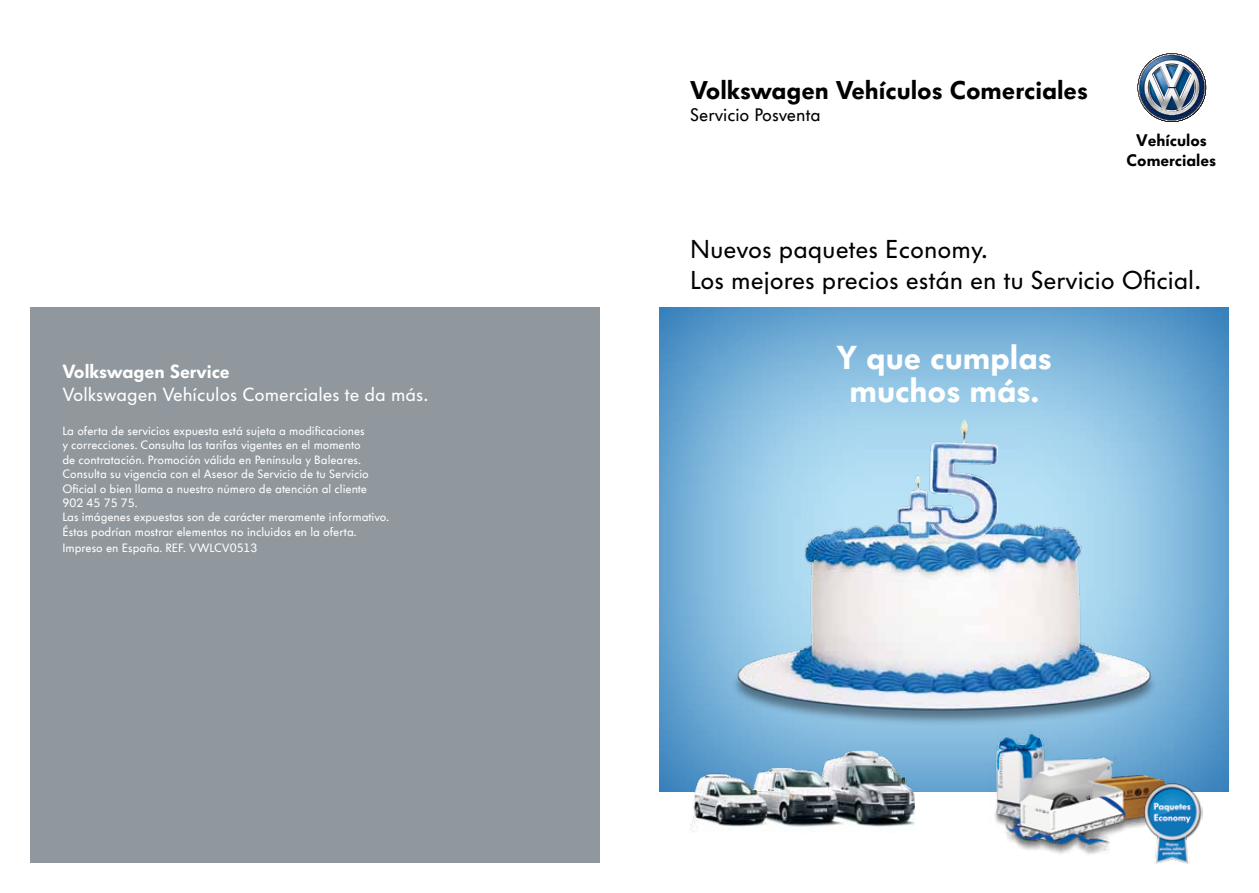
<style>
.page{position:relative;width:1259px;height:893px;background:#fff}
.page>*{position:absolute;margin:0;border:0;box-sizing:border-box;transform-origin:0 0}
.t1{font:900 33px/32.8px "VW Headline OT";color:#fff;text-align:center}
.t2{font:25.5px/30.6px "VW Headline";color:#000}
.t3{font:900 25.5px "VW Headline OT";color:#000}
.t4{font:18.75px "VW Headline";color:#fff}
.t5{font:900 18.75px "VW Headline";color:#fff}
.t6{font:18px "VW Headline OT";color:#000}
.t7{font:900 16.5px/19.8px "VW Headline";color:#000;text-align:center}
.t8{font:12px/14.4px "VW Headline OT";color:#fff}
</style>
<div class="page">
<div style="left:30px;top:307px;width:570px;height:556px;background:#90989e"></div>
<img style="left:1137px;top:53px;width:70px;height:69px">
<div style="left:658px;top:307px;width:572px;height:486px;background:#0057a3;opacity:.96"></div>
<img style="left:689px;top:755px;width:226px;height:77px">
<img style="left:671px;top:419px;width:551px;height:336px">
<img style="left:938px;top:695px;width:280px;height:169px">
<img style="left:1143px;top:783px;width:60px;height:80px">
<h3 class="t5" style="left:62px;top:361px;width:169px">Volkswagen Service</h3>
<h3 class="t4" style="left:62px;top:384px;width:367px">Volkswagen Vehículos Comerciales te da más.</h3>
<p class="t8" style="left:62px;top:424px;width:328px">La oferta de servicios expuesta está sujeta a modificaciones<br>y correcciones. Consulta las tarifas vigentes en el momento<br>de contratación. Promoción válida en Península y Baleares.<br>Consulta su vigencia con el Asesor de Servicio de tu Servicio Oficial o bien llama a nuestro número de atención al cliente 902 45 75 75.<br>Las imágenes expuestas son de carácter meramente informativo.<br>Éstas podrían mostrar elementos no incluidos en la oferta.</p>
<p class="t8" style="left:62px;top:541px;width:197px">Impreso en España. REF. VWLCV0513</p>
<h2 class="t3" style="left:690px;top:73px;width:399px">Volkswagen Vehículos Comerciales</h2>
<h3 class="t6" style="left:690px;top:104px;width:132px">Servicio Posventa</h3>
<h3 class="t7" style="left:1126px;top:131px;width:91px">Vehículos<br>Comerciales</h3>
<h2 class="t2" style="left:690px;top:234px;width:512px">Nuevos paquetes Economy.<br>Los mejores precios están en tu Servicio Oficial.</h2>
<h1 class="t1" style="left:836px;top:341px;width:217px">Y que cumplas muchos más.</h1>
</div>
